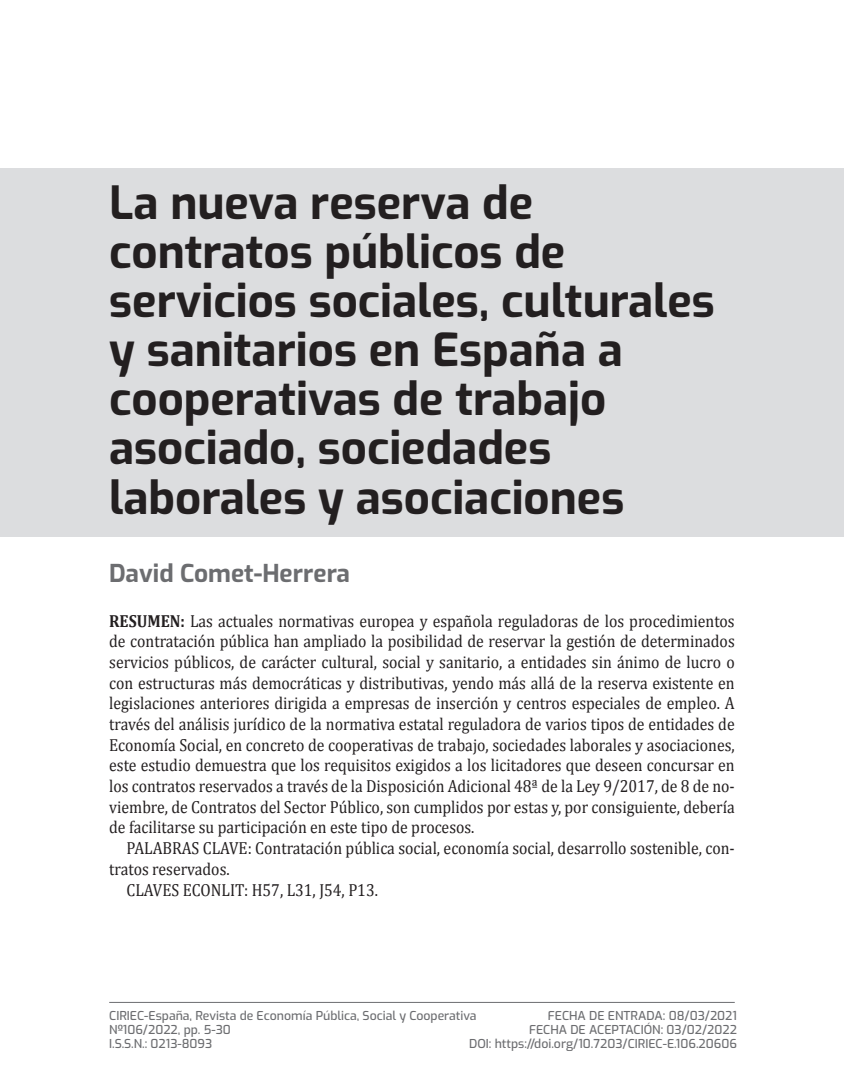
<style>
.page{position:relative;width:844px;height:1092px;background:#fff}
.page>*{position:absolute;margin:0;border:0;box-sizing:border-box;transform-origin:0 0}
.Título{font:100 45.5px/49px "Exo";color:#231f20}
.Autor{font:100 24.5px "Exo";color:#6c6d70}
.t1{font:17.5px/20.7px "Cambria";color:#231f20;text-align:justify;scale:.9 1}
.t2{font:100 12.25px "Exo";color:#6c6d70}
.s1{font-weight:700}
</style>
<div class="page">
<hr style="left:109px;top:1002px;width:625px;height:1px;background:#6c6d70">
<div style="left:0;top:169px;width:843px;height:368px;background:#dcdddf"></div>
<p class="Título" style="left:109px;top:176px;width:607px">La nueva reserva de contratos públicos de servicios sociales, culturales y sanitarios en España a cooperativas de trabajo asociado, sociedades laborales y asociaciones</p>
<p class="Autor" style="left:109px;top:555px;width:242px">David Comet-Herrera</p>
<p class="t1" style="left:109px;top:610px;width:696px"><span class="s1">RESUMEN:</span> Las actuales normativas europea y española reguladoras de los procedimientos de contratación pública han ampliado la posibilidad de reservar la gestión de determinados servicios públicos, de carácter cultural, social y sanitario, a entidades sin ánimo de lucro o con estructuras más democráticas y distributivas, yendo más allá de la reserva existente en legislaciones anteriores dirigida a empresas de inserción y centros especiales de empleo. A través del análisis jurídico de la normativa estatal reguladora de varios tipos de entidades de Economía Social, en concreto de cooperativas de trabajo, sociedades laborales y asociaciones, este estudio demuestra que los requisitos exigidos a los licitadores que deseen concursar en los contratos reservados a través de la Disposición Adicional 48ª de la Ley 9/2017, de 8 de no&shy;viembre, de Contratos del Sector Público, son cumplidos por estas y, por consiguiente, debería de facilitarse su participación en este tipo de procesos.</p>
<p class="t1" style="left:109px;top:837px;width:696px;text-indent:17px">PALABRAS CLAVE: Contratación pública social, economía social, desarrollo sostenible, con&shy;tratos reservados.</p>
<p class="t1" style="left:126px;top:879px;width:281px">CLAVES ECONLIT: H57, L31, J54, P13.</p>
<p class="t2" style="left:547px;top:1006px;width:190px">FECHA DE ENTRADA: 08/03/2021</p>
<p class="t2" style="left:529px;top:1020px;width:209px">FECHA DE ACEPTACIÓN: 03/02/2022</p>
<p class="t2" style="left:469px;top:1034px;width:269px">DOI: https://doi.org/10.7203/CIRIEC-E.106.20606</p>
<p class="t2" style="left:109px;top:1006px;width:368px">CIRIEC-España, Revista de Economía Pública, Social y Cooperativa</p>
<p class="t2" style="left:109px;top:1020px;width:123px">Nº106/2022, pp. 5-30</p>
<p class="t2" style="left:109px;top:1034px;width:104px">I.S.S.N.: 0213-8093</p>
</div>
